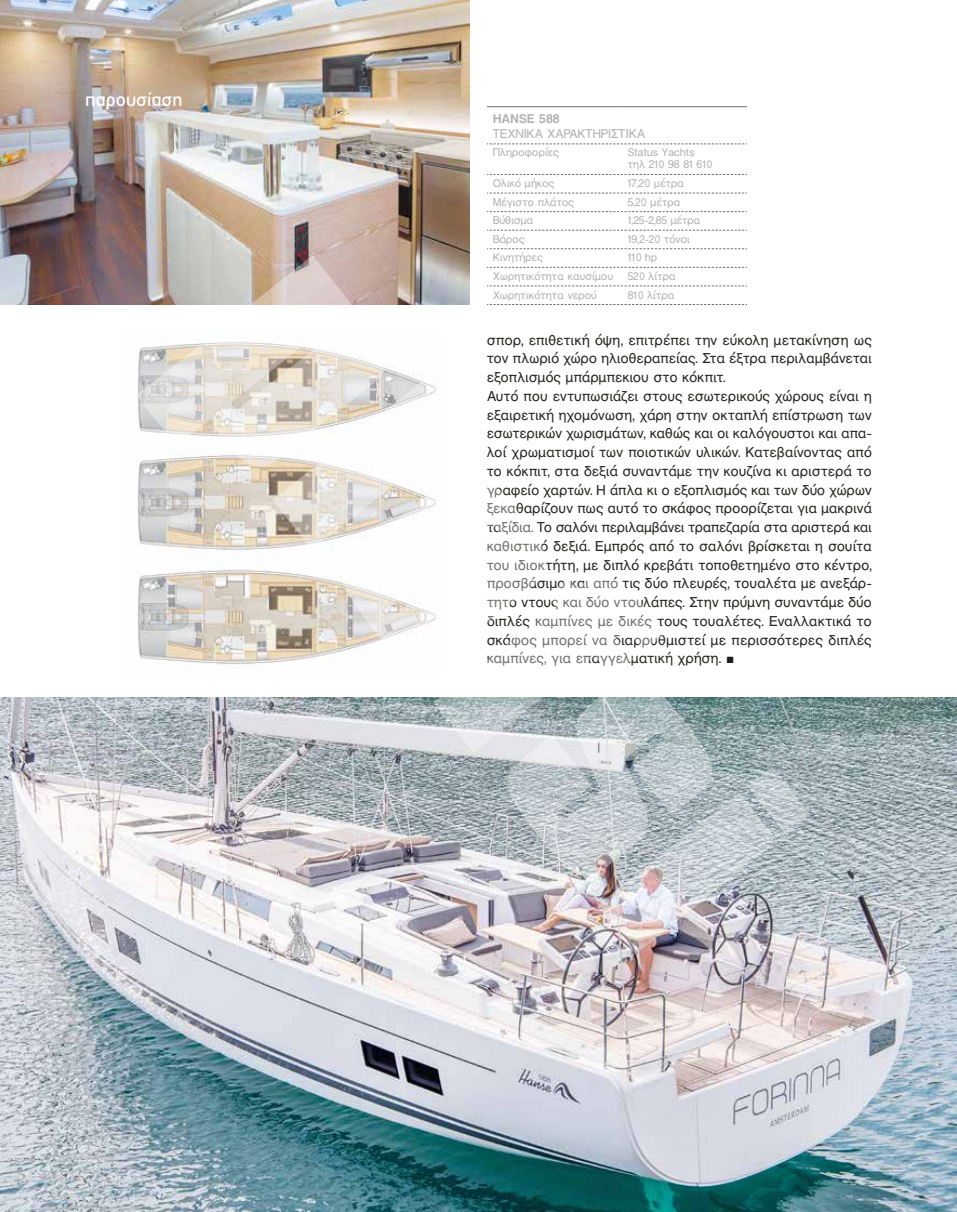
<style>
.page{position:relative;width:957px;height:1212px;background:#fff}
.page>*{position:absolute;margin:0;border:0;box-sizing:border-box;transform-origin:0 0}
.t1{font:19.5px "PF Highway Gothic";letter-spacing:.005em;color:#fff}
.t2{font:13.5px/18.8px "Mg Helvetica UC Pol";letter-spacing:.005em;color:#242422}
.t3{font:12px "Mg Helvetica UC Pol";color:#b3b2b2}
.t4{font:700 12px "Mg Helvetica UC Pol";color:#b3b2b2}
.t5{font:10.5px/12px "Mg Helvetica UC Pol";color:#b3b2b2}
.s1{font-family:"Arial";color:#1d1d1b}
</style>
<div class="page">
<img style="left:0;top:0;width:470px;height:304px">
<hr style="left:487px;top:106px;width:135px;height:1px;background:#706f6f">
<hr style="left:622px;top:106px;width:125px;height:1px;background:#706f6f">
<svg style="left:487px;top:143px;width:260px;height:1px"></svg>
<svg style="left:487px;top:174px;width:260px;height:1px"></svg>
<svg style="left:487px;top:193px;width:260px;height:1px"></svg>
<svg style="left:487px;top:211px;width:260px;height:1px"></svg>
<svg style="left:487px;top:230px;width:260px;height:1px"></svg>
<svg style="left:487px;top:248px;width:260px;height:1px"></svg>
<svg style="left:487px;top:267px;width:260px;height:1px"></svg>
<svg style="left:487px;top:286px;width:260px;height:1px"></svg>
<svg style="left:487px;top:304px;width:260px;height:1px"></svg>
<img style="left:138px;top:471px;width:133px;height:79px">
<img style="left:138px;top:569px;width:133px;height:96px">
<img style="left:0;top:697px;width:957px;height:515px">
<svg style="left:134px;top:253px;width:253px;height:218px"></svg>
<svg style="left:271px;top:359px;width:540px;height:595px"></svg>
<h1 class="t1" style="left:85px;top:89px;width:99px">παρουσίαση</h1>
<p class="t4" style="left:493px;top:111px;width:68px">HANSE 588</p>
<p class="t3" style="left:493px;top:126px;width:154px">ΤΕΧΝΙΚΑ ΧΑΡΑΚΤΗΡΙΣΤΙΚΑ</p>
<p class="t5" style="left:493px;top:146px;width:68px">Πληροφορίες</p>
<p class="t5" style="left:628px;top:146px;width:86px">Status Yachts τηλ 210 98 81 610</p>
<p class="t5" style="left:493px;top:177px;width:63px">Ολικό μήκος</p>
<p class="t5" style="left:628px;top:177px;width:58px">17,20 μέτρα</p>
<p class="t5" style="left:493px;top:196px;width:83px">Μέγιστο πλάτος</p>
<p class="t5" style="left:628px;top:196px;width:54px">5,20 μέτρα</p>
<p class="t5" style="left:493px;top:214px;width:42px">Βύθισμα</p>
<p class="t5" style="left:628px;top:214px;width:74px">1,25-2,85 μέτρα</p>
<p class="t5" style="left:493px;top:233px;width:33px">Βάρος</p>
<p class="t5" style="left:628px;top:233px;width:64px">19,2-20 τόνοι</p>
<p class="t5" style="left:493px;top:251px;width:51px">Κινητήρες</p>
<p class="t5" style="left:628px;top:251px;width:31px">110 hp</p>
<p class="t5" style="left:493px;top:270px;width:122px">Χωρητικότητα καυσίμου</p>
<p class="t5" style="left:628px;top:270px;width:50px">520 λίτρα</p>
<p class="t5" style="left:493px;top:288px;width:105px">Χωρητικότητα νερού</p>
<p class="t5" style="left:628px;top:288px;width:48px">810 λίτρα</p>
<p class="t2" style="left:487px;top:330px;width:386px">σπορ, επιθετική όψη, επιτρέπει την εύκολη μετακίνηση ως τον πλωριό χώρο ηλιοθεραπείας. Στα έξτρα περιλαμβάνεται εξοπλισμός μπάρμπεκιου στο κόκπιτ.<br>Αυτό που εντυπωσιάζει στους εσωτερικούς χώρους είναι η εξαιρετική ηχομόνωση, χάρη στην οκταπλή επίστρωση των εσωτερικών χωρισμάτων, καθώς και οι καλόγουστοι και απα&shy;λοί χρωματισμοί των ποιοτικών υλικών. Κατεβαίνοντας από το κόκπιτ, στα δεξιά συναντάμε την κουζίνα κι αριστερά το γραφείο χαρτών. Η άπλα κι ο εξοπλισμός και των δύο χώρων ξεκαθαρίζουν πως αυτό το σκάφος προορίζεται για μακρινά ταξίδια. Το σαλόνι περιλαμβάνει τραπεζαρία στα αριστερά και καθιστικό δεξιά. Εμπρός από το σαλόνι βρίσκεται η σουίτα του ιδιοκτήτη, με διπλό κρεβάτι τοποθετημένο στο κέντρο, προσβάσιμο και από τις δύο πλευρές, τουαλέτα με ανεξάρ&shy;τητο ντους και δύο ντουλάπες. Στην πρύμνη συναντάμε δύο διπλές καμπίνες με δικές τους τουαλέτες. Εναλλακτικά το σκάφος μπορεί να διαρρυθμιστεί με περισσότερες διπλές καμπίνες, για επαγγελματική χρήση. <span class="s1">■</span></p>
</div>
